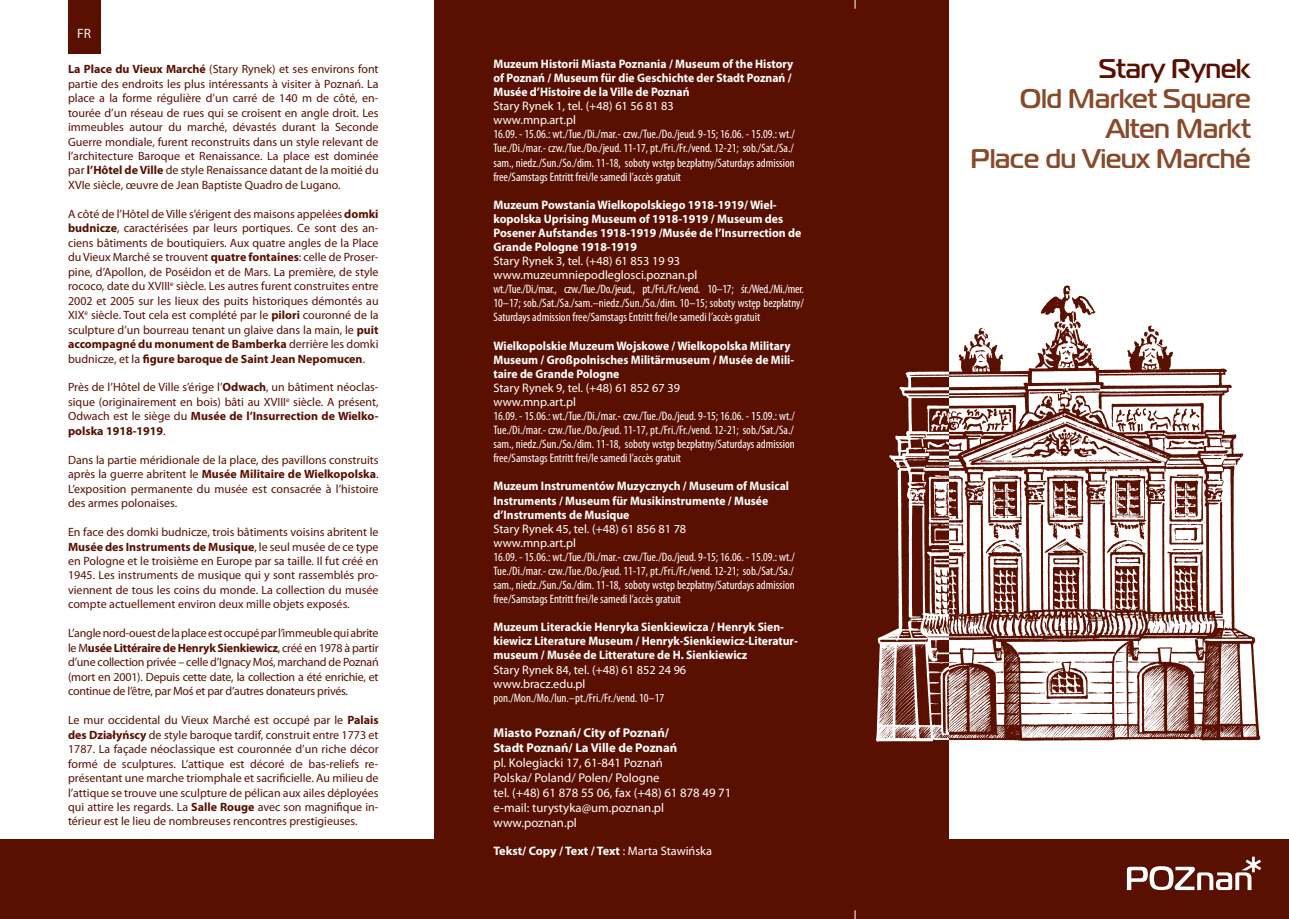
<style>
.page{position:relative;width:1289px;height:919px;background:#fff}
.page>*{position:absolute;margin:0;border:0;box-sizing:border-box;transform-origin:0 0}
.t1{font:700 27px/30px "Magistral EE";color:#884a2a;text-align:right}
.t2{font:700 27px "Magistral EE";color:#5a1000}
.t3{font:13.5px "Myriad Pro";color:#f2f3f4}
.t4{font:12.75px/15px "Myriad Pro";color:#fff}
.t5{font:700 12.75px/15px "Myriad Pro";color:#fff}
.t6{font:condensed 12.3px/14.1px "Myriad Pro";color:#fff;text-align:justify}
.t7{font:700 12.3px/14.1px "Myriad Pro";color:#fff;scale:.95 1}
.t8{font:12.3px/14.1px "Myriad Pro";color:#fff}
.t9{font:700 12.3px/14.1px "Myriad Pro";color:#fff;scale:.96 1}
.t10{font:700 12.3px "Myriad Pro";color:#fff}
.t11{font:12px/14.4px "Myriad Pro";color:#5a1000;text-align:justify}
.s1{font-weight:700}
.s2{font-weight:400}
</style>
<div class="page">
<div style="left:0;top:839px;width:442px;height:79px;background:#5a1000"></div>
<div style="left:434px;top:0;width:514px;height:918px;background:#5a1000"></div>
<img style="left:875px;top:273px;width:386px;height:482px">
<div style="left:68px;top:0;width:32px;height:54px;background:#5a1000"></div>
<div style="left:855px;top:839px;width:433px;height:79px;background:#5a1000"></div>
<svg style="left:1126px;top:856px;width:135px;height:34px"></svg>
<p class="t3" style="left:77px;top:25px;width:15px">FR</p>
<p class="t11" style="left:68px;top:62px;width:312px"><span class="s1">La Place du Vieux Marché</span> (Stary Rynek) et ses environs font partie des endroits les plus intéressants à visiter à Poznań. La place a la forme régulière d’un carré de 140 m de côté, en&shy;tourée d’un réseau de rues qui se croisent en angle droit. Les immeubles autour du marché, dévastés durant la Seconde Guerre mondiale, furent reconstruits dans un style relevant de l’architecture Baroque et Renaissance. La place est dominée par <span class="s1">l’Hôtel de Ville</span> de style Renaissance datant de la moitié du XVIe siècle, œuvre de Jean Baptiste Quadro de Lugano.</p>
<p class="t11" style="left:68px;top:206px;width:312px">A côté de l’Hôtel de Ville s’érigent des maisons appelées <span class="s1">domki budnicze</span>, caractérisées par leurs portiques. Ce sont des an&shy;ciens bâtiments de boutiquiers. Aux quatre angles de la Place du Vieux Marché se trouvent <span class="s1">quatre fontaines</span>: celle de Proser&shy;pine, d’Apollon, de Poséidon et de Mars. La première, de style rococo, date du XVIII<sup>e</sup> siècle. Les autres furent construites entre 2002 et 2005 sur les lieux des puits historiques démontés au XIX<sup>e</sup> siècle. Tout cela est complété par le <span class="s1">pilori</span> couronné de la sculpture d’un bourreau tenant un glaive dans la main, le <span class="s1">puit accompagné du monument de Bamberka</span> derrière les domki budnicze, et la <span class="s1">figure baroque de Saint Jean Nepomucen</span>.</p>
<p class="t11" style="left:68px;top:380px;width:312px">Près de l’Hôtel de Ville s’érige l’<span class="s1">Odwach</span>, un bâtiment néoclas&shy;sique (originairement en bois) bâti au XVIII<sup>e</sup> siècle. A présent, Odwach est le siège du <span class="s1">Musée de l’Insurrection de Wielko&shy;polska 1918-1919</span>.</p>
<p class="t11" style="left:68px;top:452px;width:312px">Dans la partie méridionale de la place, des pavillons construits après la guerre abritent le <span class="s1">Musée Militaire de Wielkopolska</span>.<br>L’exposition permanente du musée est consacrée à l’histoire des armes polonaises.</p>
<p class="t11" style="left:68px;top:524px;width:312px">En face des domki budnicze, trois bâtiments voisins abritent le <span class="s1">Musée des Instruments de Musique</span>, le seul musée de ce type en Pologne et le troisième en Europe par sa taille. Il fut créé en 1945. Les instruments de musique qui y sont rassemblés pro&shy;viennent de tous les coins du monde. La collection du musée compte actuellement environ deux mille objets exposés.</p>
<p class="t11" style="left:68px;top:626px;width:312px">L’angle nord-ouest de la place est occupé par l’immeuble qui abrite le M<span class="s1">usée Littéraire de Henryk Sienkiewicz</span>, créé en 1978 à partir d’une collection privée – celle d’Ignacy Moś, marchand de Poznań (mort en 2001). Depuis cette date, la collection a été enrichie, et continue de l’être, par Moś et par d’autres donateurs privés.</p>
<p class="t11" style="left:68px;top:712px;width:312px">Le mur occidental du Vieux Marché est occupé par le <span class="s1">Palais des Działyńscy</span> de style baroque tardif, construit entre 1773 et 1787. La façade néoclassique est couronnée d’un riche décor formé de sculptures. L’attique est décoré de bas-reliefs re&shy;présentant une marche triomphale et sacrificielle. Au milieu de l’attique se trouve une sculpture de pélican aux ailes déployées qui attire les regards. La <span class="s1">Salle Rouge</span> avec son magnifique in&shy;térieur est le lieu de nombreuses rencontres prestigieuses.</p>
<p class="t7" style="left:493px;top:56px;width:317px">Muzeum Historii Miasta Poznania / Museum of the History of Poznań / Museum für die Geschichte der Stadt Poznań /<br>Musée d’Histoire de la Ville de Poznań</p>
<p class="t8" style="left:493px;top:99px;width:182px">Stary Rynek 1, tel. (+48) 61 56 81 83 www.mnp.art.pl</p>
<p class="t6" style="left:493px;top:127px;width:303px">16.09. - 15.06.: wt./Tue./Di./mar.- czw./Tue./Do./jeud. 9-15; 16.06. - 15.09.: wt./ Tue./Di./mar.- czw./Tue./Do./jeud. 11-17, pt./Fri./Fr./vend. 12-21; sob./Sat./Sa./ sam., niedz./Sun./So./dim. 11-18, soboty wstęp bezpłatny/Saturdays admission free/Samstags Entritt frei/le samedi l’accès gratuit</p>
<p class="t9" style="left:493px;top:197px;width:322px">Muzeum Powstania Wielkopolskiego 1918-1919/ Wiel&shy;kopolska Uprising Museum of 1918-1919 / Museum des Posener Aufstandes 1918-1919 /Musée de l’Insurrection de Grande Pologne 1918-1919</p>
<p class="t8" style="left:493px;top:254px;width:205px">Stary Rynek 3, tel. (+48) 61 853 19 93 www.muzeumniepodleglosci.poznan.pl</p>
<p class="t6" style="left:493px;top:282px;width:312px">wt./Tue./Di./mar., czw./Tue./Do./jeud., pt./Fri./Fr./vend. 10–17; śr./Wed./Mi./mer.<br>10–17; sob./Sat./Sa./sam.–niedz./Sun./So./dim. 10–15; soboty wstęp bezpłatny/ Saturdays admission free/Samstags Entritt frei/le samedi l’accès gratuit</p>
<p class="t7" style="left:493px;top:338px;width:318px">Wielkopolskie Muzeum Wojskowe / Wielkopolska Military<br>Museum / Großpolnisches Militärmuseum / Musée de Mili&shy;taire de Grande Pologne</p>
<p class="t8" style="left:493px;top:380px;width:188px">Stary Rynek 9, tel. (+48) 61 852 67 39 www.mnp.art.pl</p>
<p class="t6" style="left:493px;top:409px;width:303px">16.09. - 15.06.: wt./Tue./Di./mar.- czw./Tue./Do./jeud. 9-15; 16.06. - 15.09.: wt./ Tue./Di./mar.- czw./Tue./Do./jeud. 11-17, pt./Fri./Fr./vend. 12-21; sob./Sat./Sa./ sam., niedz./Sun./So./dim. 11-18, soboty wstęp bezpłatny/Saturdays admission free/Samstags Entritt frei/le samedi l’accès gratuit</p>
<p class="t7" style="left:493px;top:479px;width:313px">Muzeum Instrumentów Muzycznych / Museum of Musical<br>Instruments / Museum für Musikinstrumente / Musée d’Instruments de Musique</p>
<p class="t8" style="left:493px;top:521px;width:194px">Stary Rynek 45, tel. (+48) 61 856 81 78 www.mnp.art.pl</p>
<p class="t6" style="left:493px;top:549px;width:303px">16.09. - 15.06.: wt./Tue./Di./mar.- czw./Tue./Do./jeud. 9-15; 16.06. - 15.09.: wt./ Tue./Di./mar.- czw./Tue./Do./jeud. 11-17, pt./Fri./Fr./vend. 12-21; sob./Sat./Sa./ sam., niedz./Sun./So./dim. 11-18, soboty wstęp bezpłatny/Saturdays admission free/Samstags Entritt frei/le samedi l’accès gratuit</p>
<p class="t7" style="left:493px;top:619px;width:322px">Muzeum Literackie Henryka Sienkiewicza / Henryk Sien&shy;kiewicz Literature Museum / Henryk-Sienkiewicz-Literatur&shy;museum / Musée de Litterature de H. Sienkiewicz</p>
<p class="t8" style="left:493px;top:662px;width:194px">Stary Rynek 84, tel. (+48) 61 852 24 96 www.bracz.edu.pl</p>
<p class="t6" style="left:493px;top:690px;width:172px">pon./Mon./Mo./lun.–pt./Fri./Fr./vend. 10–17</p>
<p class="t5" style="left:493px;top:724px;width:185px">Miasto Poznań/ City of Poznań/<br>Stadt Poznań/ La Ville de Poznań</p>
<p class="t4" style="left:493px;top:754px;width:239px">pl. Kolegiacki 17, 61-841 Poznań<br>Polska/ Poland/ Polen/ Pologne<br>tel. (+48) 61 878 55 06, fax (+48) 61 878 49 71 e-mail: turystyka@um.poznan.pl www.poznan.pl</p>
<p class="t10" style="left:493px;top:842px;width:220px">Tekst/ Copy / Text / Text <span class="s2">: Marta Stawińska</span></p>
<h1 class="t2" style="left:1098px;top:52px;width:153px">Stary Rynek</h1>
<h1 class="t1" style="left:970px;top:84px;width:282px">Old Market Square<br>Alten Markt<br>Place du Vieux Marché</h1>
</div>
